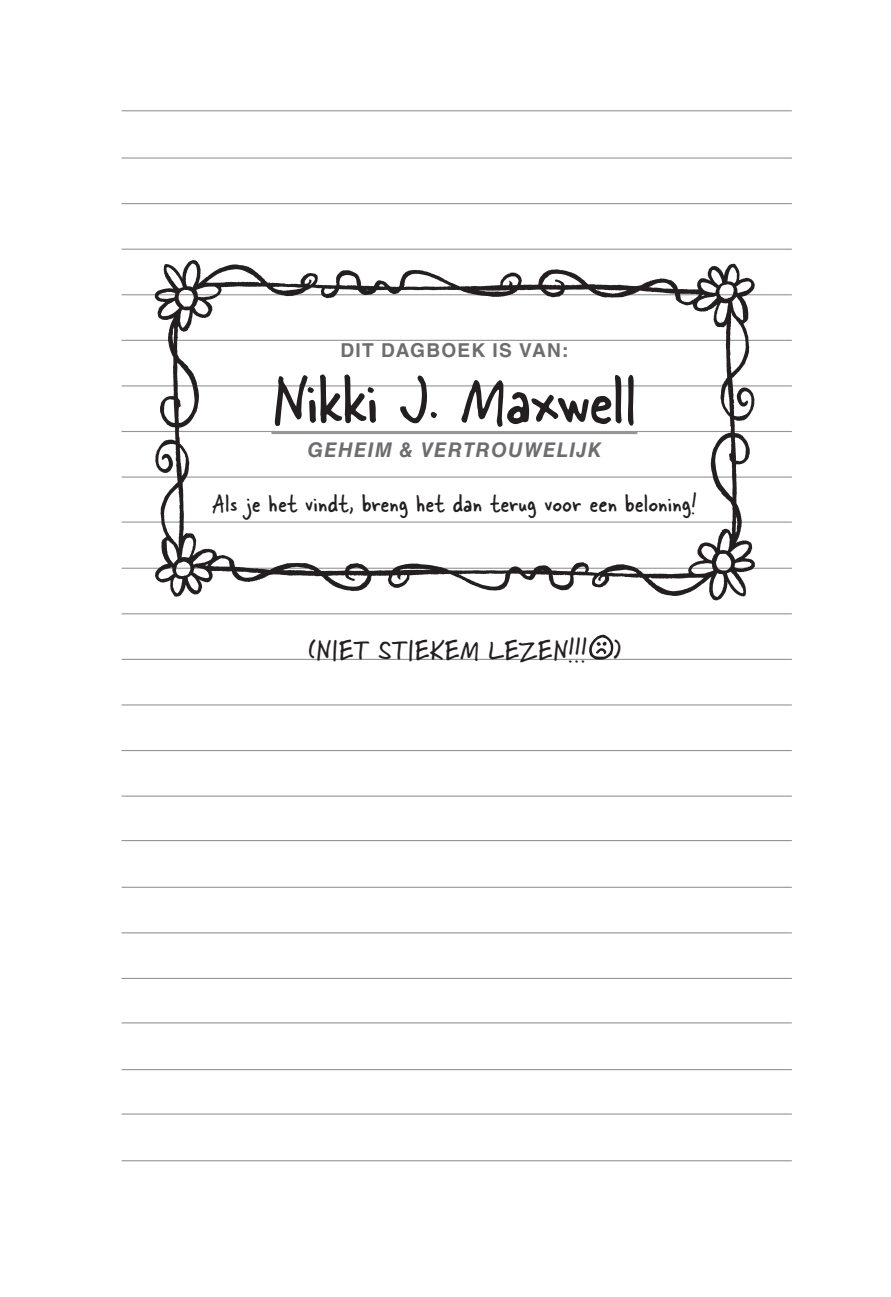
<style>
.page{position:relative;width:891px;height:1297px;background:#fff}
.page>*{position:absolute;margin:0;border:0;box-sizing:border-box;transform-origin:0 0}
.t1{font:75.15px "Skipper";letter-spacing:-.01em;color:#231f20}
.t2{font:30.82px "Skipper";letter-spacing:.02em;color:#231f20}
.t3{font:27px "Skipper";letter-spacing:.02em;color:#231f20}
.t4{font:italic 700 20.25px "Helvetica LT Std";letter-spacing:.065em;color:#6c6d70}
.t5{font:700 19.12px "Helvetica LT Std";letter-spacing:.065em;color:#6c6d70}
</style>
<div class="page">
<hr style="left:122px;top:157px;width:670px;height:2px;background:#939598">
<hr style="left:122px;top:203px;width:670px;height:1px;background:#939598">
<hr style="left:122px;top:249px;width:670px;height:1px;background:#939598">
<hr style="left:122px;top:659px;width:670px;height:1px;background:#939598">
<hr style="left:122px;top:704px;width:670px;height:1px;background:#939598">
<hr style="left:122px;top:750px;width:670px;height:1px;background:#939598">
<hr style="left:122px;top:795px;width:670px;height:1px;background:#939598">
<hr style="left:122px;top:840px;width:670px;height:1px;background:#939598">
<hr style="left:122px;top:886px;width:670px;height:2px;background:#939598">
<hr style="left:122px;top:978px;width:670px;height:1px;background:#939598">
<hr style="left:122px;top:932px;width:670px;height:1px;background:#939598">
<hr style="left:122px;top:1022px;width:670px;height:1px;background:#939598">
<hr style="left:122px;top:1069px;width:670px;height:1px;background:#939598">
<hr style="left:122px;top:1113px;width:670px;height:1px;background:#939598">
<hr style="left:122px;top:1160px;width:670px;height:1px;background:#939598">
<hr style="left:122px;top:110px;width:670px;height:1px;background:#939598">
<img style="left:122px;top:260px;width:670px;height:386px">
<hr style="left:271px;top:431px;width:366px;height:3px;background:#939598">
<svg style="left:589px;top:635px;width:24px;height:24px"></svg>
<p class="t5" style="left:340px;top:338px;width:229px">DIT DAGBOEK IS VAN:</p>
<h1 class="t1" style="left:271px;top:346px;width:367px">Nikki J. Maxwell</h1>
<p class="t4" style="left:307px;top:438px;width:295px">GEHEIM &amp; VERTROUWELIJK</p>
<p class="t3" style="left:212px;top:484px;width:486px">Als je het vindt, breng het dan terug voor een beloning!</p>
<p class="t2" style="left:308px;top:627px;width:315px">(NIET STIEKEM LEZEN!!! )</p>
</div>
